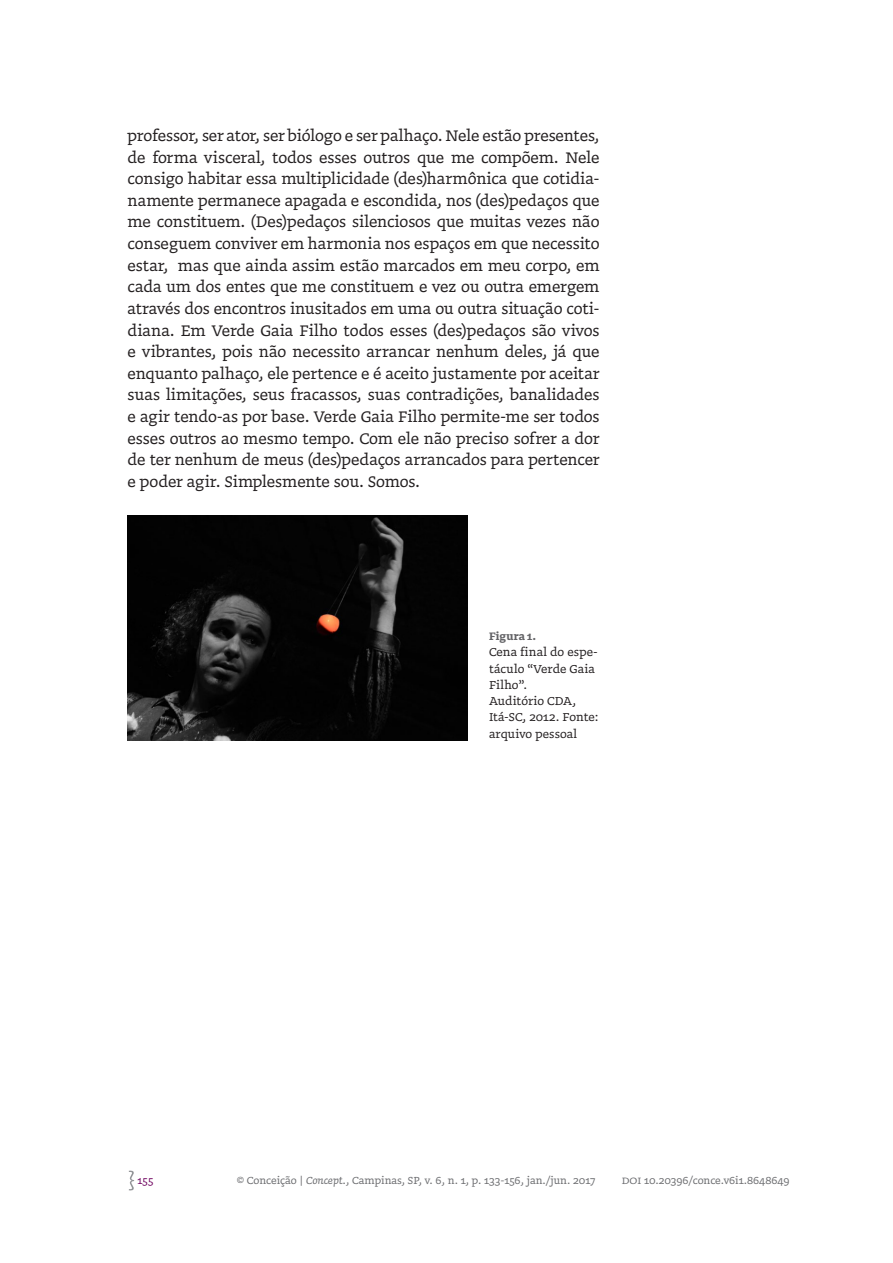
<style>
.page{position:relative;width:893px;height:1263px;background:#fff}
.page>*{position:absolute;margin:0;border:0;box-sizing:border-box;transform-origin:0 0}
.corpo_do_texto{font:18px/21.6px "Doko";letter-spacing:-.005em;color:#231f20;text-align:justify}
.Legenda-fotos{font:13.5px/16.4px "Doko";letter-spacing:.01em;color:#231f20}
.Legenda-fotos-2{font:700 12.75px "Doko";letter-spacing:.02em;color:#636366}
.t1{font:12px "Doko";color:#6c6d70}
.t2{font:12px "Doko";color:#6e015e}
.s1{font-size:10.5px}
.s2{font-style:italic}
.s3{font-size:10.8px}
</style>
<div class="page">
<svg style="left:129px;top:1170px;width:6px;height:21px"></svg>
<img style="left:128px;top:516px;width:340px;height:225px">
<p class="corpo_do_texto" style="left:128px;top:124px;width:474px">professor, ser ator, ser biólogo e ser palhaço. Nele estão presentes, de forma visceral, todos esses outros que me compõem. Nele consigo habitar essa multiplicidade (des)harmônica que cotidia&shy;namente permanece apagada e escondida, nos (des)pedaços que me constituem. (Des)pedaços silenciosos que muitas vezes não conseguem conviver em harmonia nos espaços em que necessito estar, mas que ainda assim estão marcados em meu corpo, em cada um dos entes que me constituem e vez ou outra emergem através dos encontros inusitados em uma ou outra situação coti&shy;diana. Em Verde Gaia Filho todos esses (des)pedaços são vivos e vibrantes, pois não necessito arrancar nenhum deles, já que enquanto palhaço, ele pertence e é aceito justamente por aceitar suas limitações, seus fracassos, suas contradições, banalidades e agir tendo-as por base. Verde Gaia Filho permite-me ser todos esses outros ao mesmo tempo. Com ele não preciso sofrer a dor de ter nenhum de meus (des)pedaços arrancados para pertencer e poder agir. Simplesmente sou. Somos.</p>
<p class="Legenda-fotos-2" style="left:489px;top:627px;width:48px">Figura 1.</p>
<p class="Legenda-fotos" style="left:489px;top:643px;width:111px">Cena final do espe&shy;táculo “Verde Gaia<br>Filho”.<br>Auditório CDA,<br>Itá-SC, 2012. Fonte: arquivo pessoal</p>
<p class="t2" style="left:137px;top:1173px;width:17px">155</p>
<p class="t1" style="left:236px;top:1173px;width:360px"><span class="s1">©</span> Conceição | <span class="s2">Concept.</span>, Campinas, SP, v. 6, n. 1, p. 133-156, jan./jun. 2017</p>
<p class="t1" style="left:622px;top:1173px;width:169px"><span class="s3">DOI</span> 10.20396/conce.v6i1.8648649</p>
</div>
